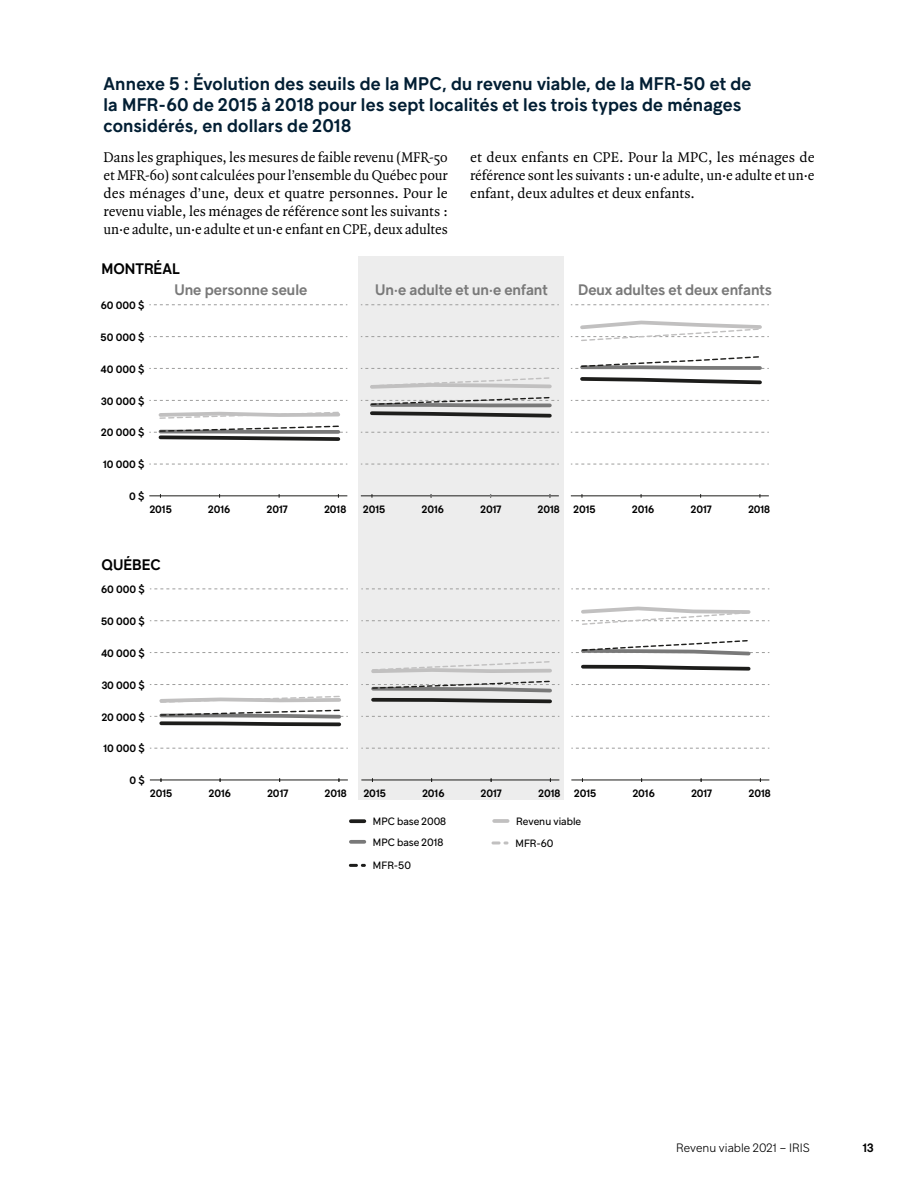
<style>
.page{position:relative;width:918px;height:1188px;background:#fff}
.page>*{position:absolute;margin:0;border:0;box-sizing:border-box;transform-origin:0 0}
.t1{font:600 18px/21px "Guillon";letter-spacing:.01em;color:#021e33}
.t2{font:15px/18px "Quadraat Pro";letter-spacing:-.005em;color:#000;text-align:justify}
.t3{font:600 15px "Guillon";color:#797979}
.t4{font:600 15px "Guillon";color:#000}
.t5{font:300 12px "Guillon";color:#000}
.t6{font:600 12px "Guillon";color:#000}
.t7{font:600 10.5px "Guillon";letter-spacing:-.005em;color:#000}
.t8{font:10.5px/21px "Guillon";color:#000}
</style>
<div class="page">
<svg style="left:571px;top:305px;width:198px;height:1px"></svg>
<svg style="left:571px;top:400px;width:198px;height:1px"></svg>
<svg style="left:571px;top:432px;width:198px;height:1px"></svg>
<svg style="left:571px;top:464px;width:198px;height:1px"></svg>
<hr style="left:571px;top:496px;width:198px;height:1px;background:#1d1d1b">
<svg style="left:571px;top:356px;width:198px;height:29px"></svg>
<svg style="left:571px;top:320px;width:198px;height:21px"></svg>
<div style="left:358px;top:256px;width:205px;height:544px;background:#ededed"></div>
<svg style="left:149px;top:305px;width:198px;height:1px"></svg>
<svg style="left:149px;top:336px;width:198px;height:1px"></svg>
<svg style="left:149px;top:368px;width:198px;height:1px"></svg>
<svg style="left:149px;top:400px;width:198px;height:1px"></svg>
<svg style="left:149px;top:464px;width:198px;height:1px"></svg>
<hr style="left:149px;top:496px;width:198px;height:1px;background:#1d1d1b">
<svg style="left:149px;top:426px;width:198px;height:15px"></svg>
<svg style="left:158px;top:411px;width:182px;height:8px"></svg>
<svg style="left:150px;top:589px;width:198px;height:1px"></svg>
<svg style="left:150px;top:620px;width:198px;height:1px"></svg>
<svg style="left:150px;top:652px;width:198px;height:1px"></svg>
<svg style="left:150px;top:684px;width:198px;height:1px"></svg>
<svg style="left:150px;top:748px;width:198px;height:1px"></svg>
<hr style="left:150px;top:780px;width:198px;height:1px;background:#1d1d1b">
<svg style="left:351px;top:819px;width:13px;height:4px"></svg>
<svg style="left:351px;top:840px;width:13px;height:4px"></svg>
<hr style="left:494px;top:819px;width:14px;height:4px;background:#c1c0c0">
<svg style="left:349px;top:864px;width:17px;height:3px"></svg>
<svg style="left:492px;top:841px;width:16px;height:3px"></svg>
<svg style="left:361px;top:589px;width:198px;height:1px"></svg>
<svg style="left:361px;top:620px;width:198px;height:1px"></svg>
<svg style="left:361px;top:652px;width:198px;height:1px"></svg>
<svg style="left:361px;top:716px;width:198px;height:1px"></svg>
<svg style="left:361px;top:748px;width:198px;height:1px"></svg>
<hr style="left:361px;top:780px;width:198px;height:1px;background:#1d1d1b">
<svg style="left:571px;top:589px;width:198px;height:1px"></svg>
<svg style="left:571px;top:684px;width:198px;height:1px"></svg>
<svg style="left:571px;top:716px;width:198px;height:1px"></svg>
<svg style="left:571px;top:748px;width:198px;height:1px"></svg>
<hr style="left:571px;top:780px;width:198px;height:1px;background:#1d1d1b">
<svg style="left:150px;top:696px;width:198px;height:31px"></svg>
<svg style="left:361px;top:681px;width:198px;height:23px"></svg>
<svg style="left:371px;top:661px;width:181px;height:12px"></svg>
<svg style="left:581px;top:664px;width:170px;height:7px"></svg>
<svg style="left:571px;top:640px;width:198px;height:16px"></svg>
<svg style="left:571px;top:606px;width:198px;height:19px"></svg>
<svg style="left:361px;top:305px;width:198px;height:1px"></svg>
<svg style="left:361px;top:336px;width:198px;height:1px"></svg>
<svg style="left:361px;top:368px;width:198px;height:1px"></svg>
<svg style="left:361px;top:432px;width:198px;height:1px"></svg>
<svg style="left:361px;top:464px;width:198px;height:1px"></svg>
<hr style="left:361px;top:496px;width:198px;height:1px;background:#1d1d1b">
<svg style="left:361px;top:397px;width:198px;height:21px"></svg>
<svg style="left:370px;top:377px;width:182px;height:12px"></svg>
<p class="t1" style="left:104px;top:73px;width:650px">Annexe 5 : Évolution des seuils de la MPC, du revenu viable, de la MFR-50 et de la MFR-60 de 2015 à 2018 pour les sept localités et les trois types de ménages considérés, en dollars de 2018</p>
<p class="t2" style="left:104px;top:148px;width:346px">Dans les graphiques, les mesures de faible revenu (MFR-50 et MFR-60) sont calculées pour l’ensemble du Québec pour des ménages d’une, deux et quatre personnes. Pour le revenu viable, les ménages de référence sont les suivants : un·e adulte, un·e adulte et un·e enfant en CPE, deux adultes</p>
<p class="t2" style="left:470px;top:148px;width:346px">et deux enfants en CPE. Pour la MPC, les ménages de référence sont les suivants : un·e adulte, un·e adulte et un·e enfant, deux adultes et deux enfants.</p>
<p class="t4" style="left:102px;top:259px;width:80px">MONTRÉAL</p>
<p class="t7" style="left:101px;top:299px;width:45px">60 000 $</p>
<p class="t7" style="left:101px;top:331px;width:45px">50 000 $</p>
<p class="t7" style="left:101px;top:362px;width:45px">40 000 $</p>
<p class="t7" style="left:101px;top:394px;width:45px">30 000 $</p>
<p class="t7" style="left:101px;top:426px;width:45px">20 000 $</p>
<p class="t7" style="left:103px;top:458px;width:43px">10 000 $</p>
<p class="t7" style="left:129px;top:490px;width:17px">0$</p>
<p class="t3" style="left:174px;top:280px;width:135px">Une personne seule</p>
<p class="t3" style="left:375px;top:280px;width:174px">Un·e adulte et un·e enfant</p>
<p class="t3" style="left:578px;top:280px;width:195px">Deux adultes et deux enfants</p>
<p class="t7" style="left:150px;top:503px;width:24px">2015</p>
<p class="t7" style="left:208px;top:503px;width:24px">2016</p>
<p class="t7" style="left:267px;top:503px;width:22px">2017</p>
<p class="t7" style="left:324px;top:503px;width:23px">2018</p>
<p class="t7" style="left:363px;top:503px;width:24px">2015</p>
<p class="t7" style="left:422px;top:503px;width:24px">2016</p>
<p class="t7" style="left:480px;top:503px;width:22px">2017</p>
<p class="t7" style="left:538px;top:503px;width:23px">2018</p>
<p class="t7" style="left:574px;top:503px;width:24px">2015</p>
<p class="t7" style="left:632px;top:503px;width:24px">2016</p>
<p class="t7" style="left:691px;top:503px;width:22px">2017</p>
<p class="t7" style="left:748px;top:503px;width:23px">2018</p>
<p class="t4" style="left:102px;top:555px;width:61px">QUÉBEC</p>
<p class="t7" style="left:101px;top:583px;width:45px">60 000 $</p>
<p class="t7" style="left:101px;top:615px;width:45px">50 000 $</p>
<p class="t7" style="left:101px;top:647px;width:45px">40 000 $</p>
<p class="t7" style="left:102px;top:678px;width:45px">30 000 $</p>
<p class="t7" style="left:102px;top:710px;width:45px">20 000 $</p>
<p class="t7" style="left:104px;top:742px;width:43px">10 000 $</p>
<p class="t7" style="left:130px;top:774px;width:17px">0$</p>
<p class="t7" style="left:150px;top:787px;width:24px">2015</p>
<p class="t7" style="left:209px;top:787px;width:24px">2016</p>
<p class="t7" style="left:267px;top:787px;width:22px">2017</p>
<p class="t7" style="left:325px;top:787px;width:23px">2018</p>
<p class="t7" style="left:364px;top:787px;width:24px">2015</p>
<p class="t7" style="left:422px;top:787px;width:24px">2016</p>
<p class="t7" style="left:481px;top:787px;width:22px">2017</p>
<p class="t7" style="left:538px;top:787px;width:23px">2018</p>
<p class="t7" style="left:574px;top:787px;width:24px">2015</p>
<p class="t7" style="left:633px;top:787px;width:24px">2016</p>
<p class="t7" style="left:691px;top:787px;width:22px">2017</p>
<p class="t7" style="left:749px;top:787px;width:23px">2018</p>
<p class="t8" style="left:373px;top:810px;width:75px">MPC base 2008<br>MPC base 2018</p>
<p class="t8" style="left:516px;top:810px;width:67px">Revenu viable</p>
<p class="t8" style="left:373px;top:855px;width:40px">MFR-50</p>
<p class="t8" style="left:516px;top:832px;width:39px">MFR-60</p>
<p class="t5" style="left:676px;top:1140px;width:135px">Revenu viable 2021 – IRIS</p>
<p class="t6" style="left:863px;top:1140px;width:12px">13</p>
</div>
